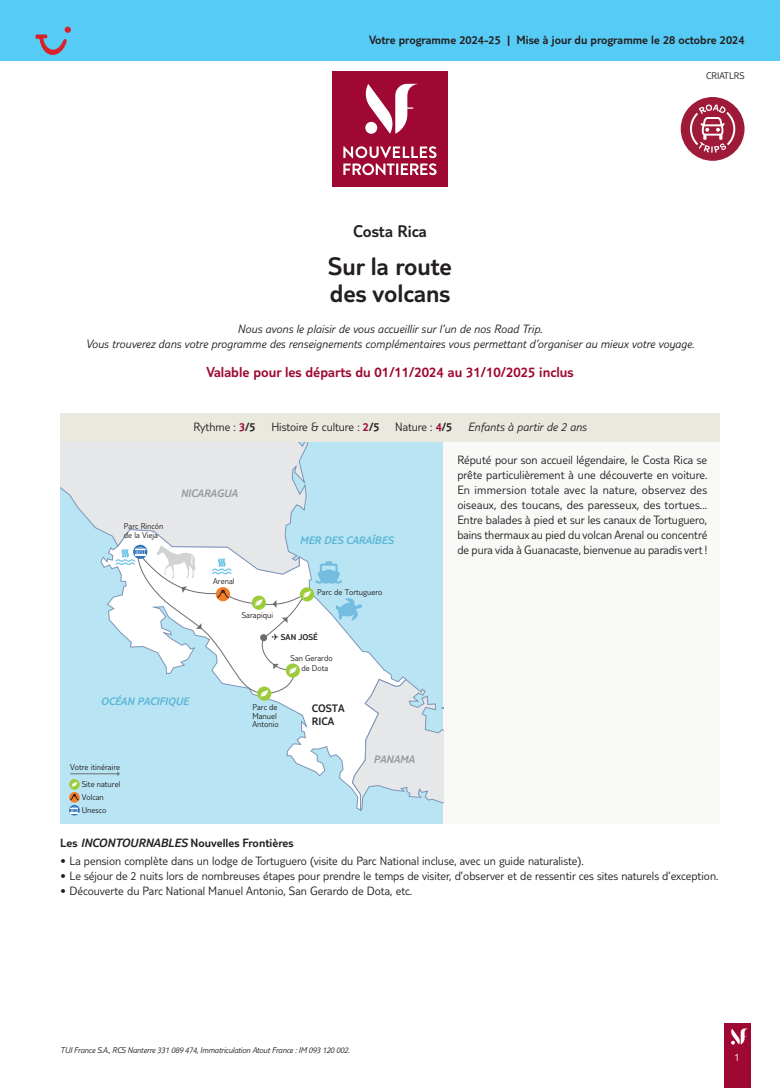
<style>
.page{position:relative;width:780px;height:1088px;background:#fff}
.page>*{position:absolute;margin:0;border:0;box-sizing:border-box;transform-origin:0 0}
.t1{font:300 26.25px/27.5px "TUI Type";color:#231f20}
.t2{font:300 17.5px "TUI Type";color:#231f20}
.t3{font:300 15px "TUI Type";color:#9e0832}
.t4{font:300 12.5px/15px "TUI Type";color:#231f20;text-align:justify}
.t5{font:italic 300 12.5px/15px "TUI Type";color:#231f20;text-align:center}
.t6{font:300 12.5px "TUI Type";color:#231f20}
.t7{font:italic 300 11.25px "TUI Type";color:#59b6d5}
.t8{font:italic 300 11.25px "TUI Type";color:#95989c}
.t9{font:300 11.25px/13.5px "TUI Type";color:#231f20}
.t10{font:300 11.25px "TUI Type";color:#fff}
.t11{font:300 10px "TUI Type";color:#231f20}
.t12{font:300 8.75px/8.8px "TUI Type";color:#231f20}
.t13{font:italic 300 8.75px "TUI Type";letter-spacing:-.02em;color:#231f20}
.t14{font:300 8.75px "TUI Type";color:#231f20}
.s1{color:#9e0832}
.s2{font-style:inherit}
.s3{font-style:italic}
</style>
<div class="page">
<div style="left:724px;top:1023px;width:26px;height:65px;background:#9e0832"></div>
<svg style="left:731px;top:1028px;width:17px;height:16px"></svg>
<div style="left:60px;top:441px;width:659px;height:383px;background:#f9f9f7"></div>
<div style="left:0;top:0;width:780px;height:60px;background:#56cbf5"></div>
<div style="left:332px;top:72px;width:115px;height:115px;background:#9e0832"></div>
<svg style="left:343px;top:146px;width:93px;height:29px"></svg>
<svg style="left:365px;top:84px;width:52px;height:50px"></svg>
<div style="left:60px;top:441px;width:383px;height:383px;background:#b8e4f3"></div>
<svg style="left:60px;top:441px;width:289px;height:129px"></svg>
<svg style="left:69px;top:805px;width:11px;height:10px"></svg>
<svg style="left:70px;top:807px;width:8px;height:7px"></svg>
<svg style="left:69px;top:792px;width:11px;height:11px"></svg>
<svg style="left:69px;top:779px;width:11px;height:11px"></svg>
<svg style="left:69px;top:781px;width:10px;height:19px"></svg>
<hr style="left:70px;top:773px;width:48px;height:1px;background:#6c6d70">
<svg style="left:115px;top:545px;width:328px;height:267px"></svg>
<div style="left:60px;top:413px;width:659px;height:28px;background:#e9e9e0"></div>
<svg style="left:35px;top:27px;width:36px;height:28px"></svg>
<div style="left:680px;top:97px;width:64px;height:64px;background:#9e1a38;border-radius:50%"></div>
<svg style="left:690px;top:104px;width:45px;height:49px"></svg>
<p class="t6" style="left:369px;top:33px;width:377px">Votre programme 2024-25 | Mise à jour du programme le 28 octobre 2024</p>
<p class="t11" style="left:706px;top:70px;width:40px">CRIATLRS</p>
<h2 class="t2" style="left:353px;top:221px;width:75px">Costa Rica</h2>
<h1 class="t1" style="left:328px;top:252px;width:125px">Sur la route des volcans</h1>
<p class="t5" style="left:86px;top:321px;width:610px">Nous avons le plaisir de vous accueillir sur l’un de nos Road Trip.<br>Vous trouverez dans votre programme des renseignements complémentaires vous permettant d’organiser au mieux votre voyage.</p>
<p class="t3" style="left:206px;top:363px;width:368px">Valable pour les départs du 01/11/2024 au 31/10/2025 inclus</p>
<p class="t12" style="left:124px;top:522px;width:41px">Parc Rincón de la Vieja</p>
<p class="t4" style="left:193px;top:419px;width:64px">Rythme : <span class="s1">3</span><span class="s2">/5</span></p>
<p class="t4" style="left:271px;top:419px;width:182px">Histoire &amp; culture : <span class="s1">2</span><span class="s2">/5</span> Nature : <span class="s1">4</span><span class="s2">/5</span></p>
<p class="t5" style="left:468px;top:419px;width:120px">Enfants à partir de 2 ans</p>
<p class="t8" style="left:181px;top:487px;width:58px">NICARAGUA</p>
<p class="t12" style="left:213px;top:576px;width:23px">Arenal</p>
<p class="t12" style="left:242px;top:610px;width:33px">Sarapiqui</p>
<p class="t7" style="left:300px;top:534px;width:95px">MER DES CARAÏBES</p>
<p class="t12" style="left:317px;top:588px;width:67px">Parc de Tortuguero</p>
<p class="t14" style="left:272px;top:632px;width:48px">✈ SAN JOSÉ</p>
<p class="t12" style="left:301px;top:652px;width:33px;line-height:10.5px;text-indent:-11px">San Gerardo de Dota</p>
<p class="t4" style="left:457px;top:452px;width:251px">Réputé pour son accueil légendaire, le Costa Rica se prête particulièrement à une découverte en voiture.<br>En immersion totale avec la nature, observez des oiseaux, des toucans, des paresseux, des tortues...<br>Entre balades à pied et sur les canaux de Tortuguero, bains thermaux au pied du volcan Arenal ou concentré de pura vida à Guanacaste, bienvenue au paradis vert !</p>
<p class="t7" style="left:101px;top:695px;width:89px">OCÉAN PACIFIQUE</p>
<p class="t12" style="left:70px;top:763px;width:52px">Votre itinéraire</p>
<p class="t12" style="left:82px;top:780px;width:40px">Site naturel</p>
<p class="t12" style="left:82px;top:793px;width:24px">Volcan</p>
<p class="t12" style="left:82px;top:805px;width:26px">Unesco</p>
<p class="t12" style="left:252px;top:702px;width:28px">Parc de<br>Manuel<br>Antonio</p>
<p class="t9" style="left:312px;top:701px;width:34px">COSTA<br>RICA</p>
<p class="t8" style="left:373px;top:752px;width:43px">PANAMA</p>
<p class="t6" style="left:60px;top:835px;width:235px">Les <span class="s3">INCONTOURNABLES</span> Nouvelles Frontières</p>
<p class="t4" style="left:60px;top:853px;width:525px">• La pension complète dans un lodge de Tortuguero (visite du Parc National incluse, avec un guide naturaliste).</p>
<p class="t4" style="left:60px;top:868px;width:659px">• Le séjour de 2 nuits lors de nombreuses étapes pour prendre le temps de visiter, d’observer et de ressentir ces sites naturels d’exception.</p>
<p class="t4" style="left:60px;top:883px;width:353px">• Découverte du Parc National Manuel Antonio, San Gerardo de Dota, etc.</p>
<p class="t13" style="left:60px;top:1045px;width:291px">TUI France S.A., RCS Nanterre 331 089 474, Immatriculation Atout France : IM 093 120 002.</p>
<p class="t10" style="left:734px;top:1050px;width:7px">1</p>
</div>
